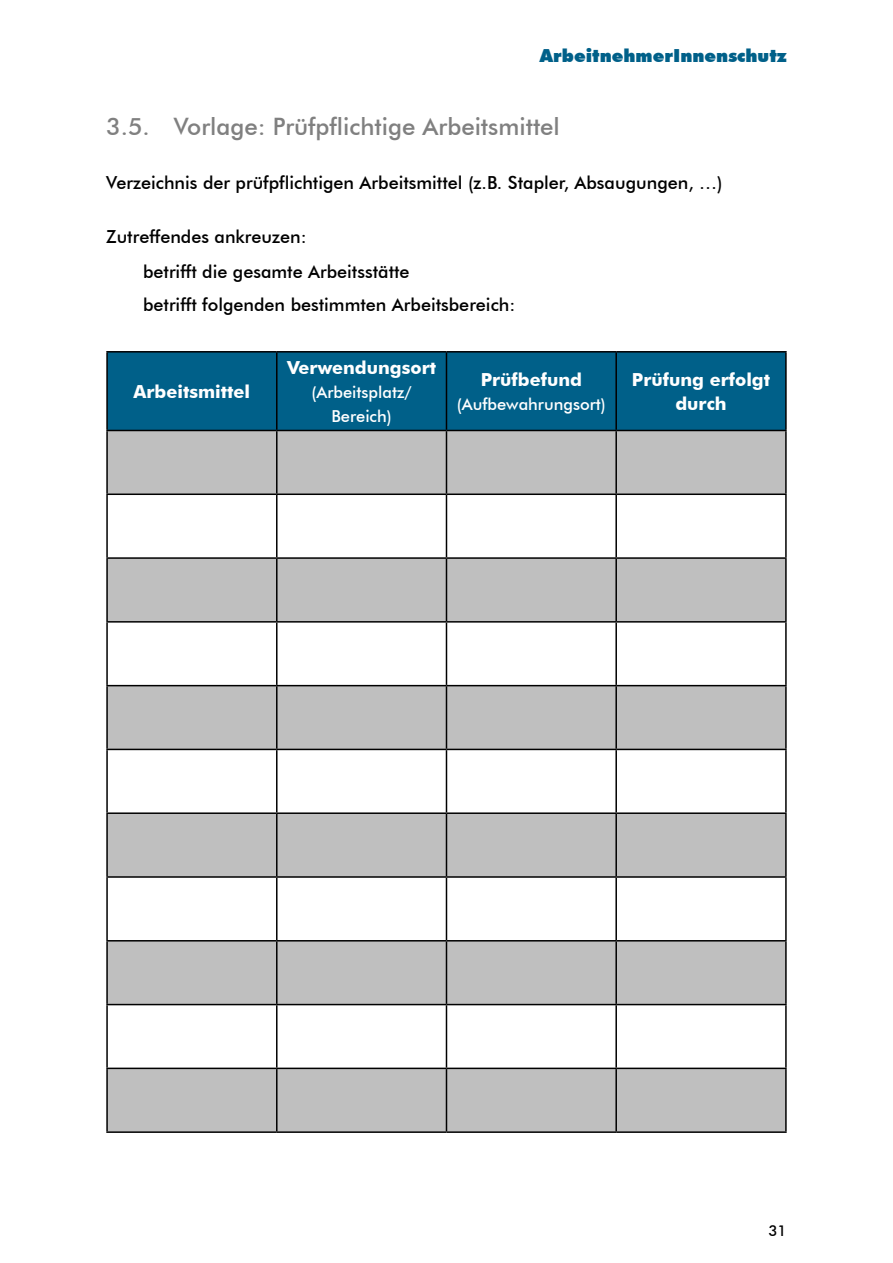
<style>
.page{position:relative;width:893px;height:1263px;background:#fff}
.page>*{position:absolute;margin:0;border:0;box-sizing:border-box;transform-origin:0 0}
.t1{font:500 24px "Futura BT";color:#808080}
.Fließtext{font:500 18px "Futura BT";color:#000}
.Fließtext_ohne_GLR{font:500 18px "Futura BT";color:#000}
.Tabellen-Zellen-Überschrift{font:700 18px/24px "Futura BT";color:#fff;text-align:center}
.t2{font:900 18px "Futura BT";color:#006089}
.Tabellen-Zellen-Überschrift-2{font:500 16.5px/24px "Futura BT";color:#fff;text-align:center}
.t3{font:500 15px "Futura BT";color:#000}
</style>
<div class="page">
<div style="left:108px;top:353px;width:677px;height:77px;background:#006089"></div>
<svg style="left:108px;top:431px;width:677px;height:700px;fill:#bfbfbf"></svg>
<hr style="left:106px;top:351px;width:171px;height:2px;background:#000">
<hr style="left:106px;top:352px;width:2px;height:78px;background:#000">
<hr style="left:277px;top:351px;width:169px;height:2px;background:#000">
<hr style="left:276px;top:352px;width:2px;height:78px;background:#000">
<hr style="left:446px;top:351px;width:170px;height:2px;background:#000">
<hr style="left:446px;top:352px;width:1px;height:78px;background:#000">
<hr style="left:616px;top:351px;width:171px;height:2px;background:#000">
<hr style="left:615px;top:352px;width:2px;height:78px;background:#000">
<hr style="left:785px;top:352px;width:2px;height:78px;background:#000">
<hr style="left:106px;top:430px;width:171px;height:1px;background:#000">
<hr style="left:106px;top:431px;width:2px;height:62px;background:#000">
<hr style="left:277px;top:430px;width:169px;height:1px;background:#000">
<hr style="left:276px;top:431px;width:2px;height:62px;background:#000">
<hr style="left:446px;top:430px;width:170px;height:1px;background:#000">
<hr style="left:446px;top:431px;width:1px;height:62px;background:#000">
<hr style="left:616px;top:430px;width:171px;height:1px;background:#000">
<hr style="left:615px;top:431px;width:2px;height:62px;background:#000">
<hr style="left:785px;top:431px;width:2px;height:62px;background:#000">
<hr style="left:106px;top:493px;width:171px;height:2px;background:#000">
<hr style="left:106px;top:495px;width:2px;height:62px;background:#000">
<hr style="left:277px;top:493px;width:169px;height:2px;background:#000">
<hr style="left:276px;top:495px;width:2px;height:62px;background:#000">
<hr style="left:446px;top:493px;width:170px;height:2px;background:#000">
<hr style="left:446px;top:495px;width:1px;height:62px;background:#000">
<hr style="left:616px;top:493px;width:171px;height:2px;background:#000">
<hr style="left:615px;top:495px;width:2px;height:62px;background:#000">
<hr style="left:785px;top:495px;width:2px;height:62px;background:#000">
<hr style="left:106px;top:557px;width:171px;height:2px;background:#000">
<hr style="left:106px;top:559px;width:2px;height:62px;background:#000">
<hr style="left:277px;top:557px;width:169px;height:2px;background:#000">
<hr style="left:276px;top:559px;width:2px;height:62px;background:#000">
<hr style="left:446px;top:557px;width:170px;height:2px;background:#000">
<hr style="left:446px;top:559px;width:1px;height:62px;background:#000">
<hr style="left:616px;top:557px;width:171px;height:2px;background:#000">
<hr style="left:615px;top:559px;width:2px;height:62px;background:#000">
<hr style="left:785px;top:559px;width:2px;height:62px;background:#000">
<hr style="left:106px;top:621px;width:171px;height:2px;background:#000">
<hr style="left:106px;top:623px;width:2px;height:62px;background:#000">
<hr style="left:277px;top:621px;width:169px;height:2px;background:#000">
<hr style="left:276px;top:623px;width:2px;height:62px;background:#000">
<hr style="left:446px;top:621px;width:170px;height:2px;background:#000">
<hr style="left:446px;top:623px;width:1px;height:62px;background:#000">
<hr style="left:616px;top:621px;width:171px;height:2px;background:#000">
<hr style="left:615px;top:623px;width:2px;height:62px;background:#000">
<hr style="left:785px;top:623px;width:2px;height:62px;background:#000">
<hr style="left:106px;top:685px;width:171px;height:1px;background:#000">
<hr style="left:106px;top:686px;width:2px;height:63px;background:#000">
<hr style="left:277px;top:685px;width:169px;height:1px;background:#000">
<hr style="left:276px;top:686px;width:2px;height:63px;background:#000">
<hr style="left:446px;top:685px;width:170px;height:1px;background:#000">
<hr style="left:446px;top:686px;width:1px;height:63px;background:#000">
<hr style="left:616px;top:685px;width:171px;height:1px;background:#000">
<hr style="left:615px;top:686px;width:2px;height:63px;background:#000">
<hr style="left:785px;top:686px;width:2px;height:63px;background:#000">
<hr style="left:106px;top:749px;width:171px;height:1px;background:#000">
<hr style="left:106px;top:750px;width:2px;height:62px;background:#000">
<hr style="left:277px;top:749px;width:169px;height:1px;background:#000">
<hr style="left:276px;top:750px;width:2px;height:62px;background:#000">
<hr style="left:446px;top:749px;width:170px;height:1px;background:#000">
<hr style="left:446px;top:750px;width:1px;height:62px;background:#000">
<hr style="left:616px;top:749px;width:171px;height:1px;background:#000">
<hr style="left:615px;top:750px;width:2px;height:62px;background:#000">
<hr style="left:785px;top:750px;width:2px;height:62px;background:#000">
<hr style="left:106px;top:812px;width:171px;height:2px;background:#000">
<hr style="left:106px;top:814px;width:2px;height:62px;background:#000">
<hr style="left:277px;top:812px;width:169px;height:2px;background:#000">
<hr style="left:276px;top:814px;width:2px;height:62px;background:#000">
<hr style="left:446px;top:812px;width:170px;height:2px;background:#000">
<hr style="left:446px;top:814px;width:1px;height:62px;background:#000">
<hr style="left:616px;top:812px;width:171px;height:2px;background:#000">
<hr style="left:615px;top:814px;width:2px;height:62px;background:#000">
<hr style="left:785px;top:814px;width:2px;height:62px;background:#000">
<hr style="left:106px;top:876px;width:171px;height:2px;background:#000">
<hr style="left:106px;top:878px;width:2px;height:62px;background:#000">
<hr style="left:277px;top:876px;width:169px;height:2px;background:#000">
<hr style="left:276px;top:878px;width:2px;height:62px;background:#000">
<hr style="left:446px;top:876px;width:170px;height:2px;background:#000">
<hr style="left:446px;top:878px;width:1px;height:62px;background:#000">
<hr style="left:616px;top:876px;width:171px;height:2px;background:#000">
<hr style="left:615px;top:878px;width:2px;height:62px;background:#000">
<hr style="left:785px;top:878px;width:2px;height:62px;background:#000">
<hr style="left:106px;top:940px;width:171px;height:1px;background:#000">
<hr style="left:106px;top:941px;width:2px;height:63px;background:#000">
<hr style="left:277px;top:940px;width:169px;height:1px;background:#000">
<hr style="left:276px;top:941px;width:2px;height:63px;background:#000">
<hr style="left:446px;top:940px;width:170px;height:1px;background:#000">
<hr style="left:446px;top:941px;width:1px;height:63px;background:#000">
<hr style="left:616px;top:940px;width:171px;height:1px;background:#000">
<hr style="left:615px;top:941px;width:2px;height:63px;background:#000">
<hr style="left:785px;top:941px;width:2px;height:63px;background:#000">
<hr style="left:106px;top:1004px;width:171px;height:1px;background:#000">
<hr style="left:106px;top:1005px;width:2px;height:62px;background:#000">
<hr style="left:277px;top:1004px;width:169px;height:1px;background:#000">
<hr style="left:276px;top:1005px;width:2px;height:62px;background:#000">
<hr style="left:446px;top:1004px;width:170px;height:1px;background:#000">
<hr style="left:446px;top:1005px;width:1px;height:62px;background:#000">
<hr style="left:616px;top:1004px;width:171px;height:1px;background:#000">
<hr style="left:615px;top:1005px;width:2px;height:62px;background:#000">
<hr style="left:785px;top:1005px;width:2px;height:62px;background:#000">
<hr style="left:106px;top:1067px;width:171px;height:2px;background:#000">
<hr style="left:106px;top:1069px;width:2px;height:62px;background:#000">
<hr style="left:277px;top:1067px;width:169px;height:2px;background:#000">
<hr style="left:276px;top:1069px;width:2px;height:62px;background:#000">
<hr style="left:446px;top:1067px;width:170px;height:2px;background:#000">
<hr style="left:446px;top:1069px;width:1px;height:62px;background:#000">
<hr style="left:616px;top:1067px;width:171px;height:2px;background:#000">
<hr style="left:615px;top:1069px;width:2px;height:62px;background:#000">
<hr style="left:785px;top:1069px;width:2px;height:62px;background:#000">
<hr style="left:106px;top:1131px;width:171px;height:2px;background:#000">
<hr style="left:277px;top:1131px;width:169px;height:2px;background:#000">
<hr style="left:446px;top:1131px;width:170px;height:2px;background:#000">
<hr style="left:616px;top:1131px;width:171px;height:2px;background:#000">
<p class="t2" style="left:540px;top:45px;width:248px">ArbeitnehmerInnenschutz</p>
<p class="t1" style="left:106px;top:112px;width:455px">3.5. Vorlage: Prüfpflichtige Arbeitsmittel</p>
<p class="Fließtext" style="left:106px;top:172px;width:618px">Verzeichnis der prüfpflichtigen Arbeitsmittel (z.B. Stapler, Absaugungen, …)</p>
<p class="Fließtext" style="left:106px;top:226px;width:202px">Zutreffendes ankreuzen:</p>
<p class="Fließtext_ohne_GLR" style="left:143px;top:260px;width:268px">betrifft die gesamte Arbeitsstätte</p>
<p class="Fließtext_ohne_GLR" style="left:143px;top:293px;width:374px">betrifft folgenden bestimmten Arbeitsbereich:</p>
<p class="Tabellen-Zellen-Überschrift" style="left:134px;top:379px;width:118px">Arbeitsmittel</p>
<p class="Tabellen-Zellen-Überschrift" style="left:287px;top:355px;width:150px">Verwendungsort</p>
<p class="Tabellen-Zellen-Überschrift-2" style="left:311px;top:380px;width:102px">(Arbeitsplatz/<br>Bereich)</p>
<p class="Tabellen-Zellen-Überschrift" style="left:481px;top:367px;width:103px">Prüfbefund</p>
<p class="Tabellen-Zellen-Überschrift-2" style="left:457px;top:392px;width:151px">(Aufbewahrungsort)</p>
<p class="Tabellen-Zellen-Überschrift" style="left:632px;top:367px;width:140px">Prüfung erfolgt durch</p>
<p class="t3" style="left:768px;top:1221px;width:20px">31</p>
</div>
